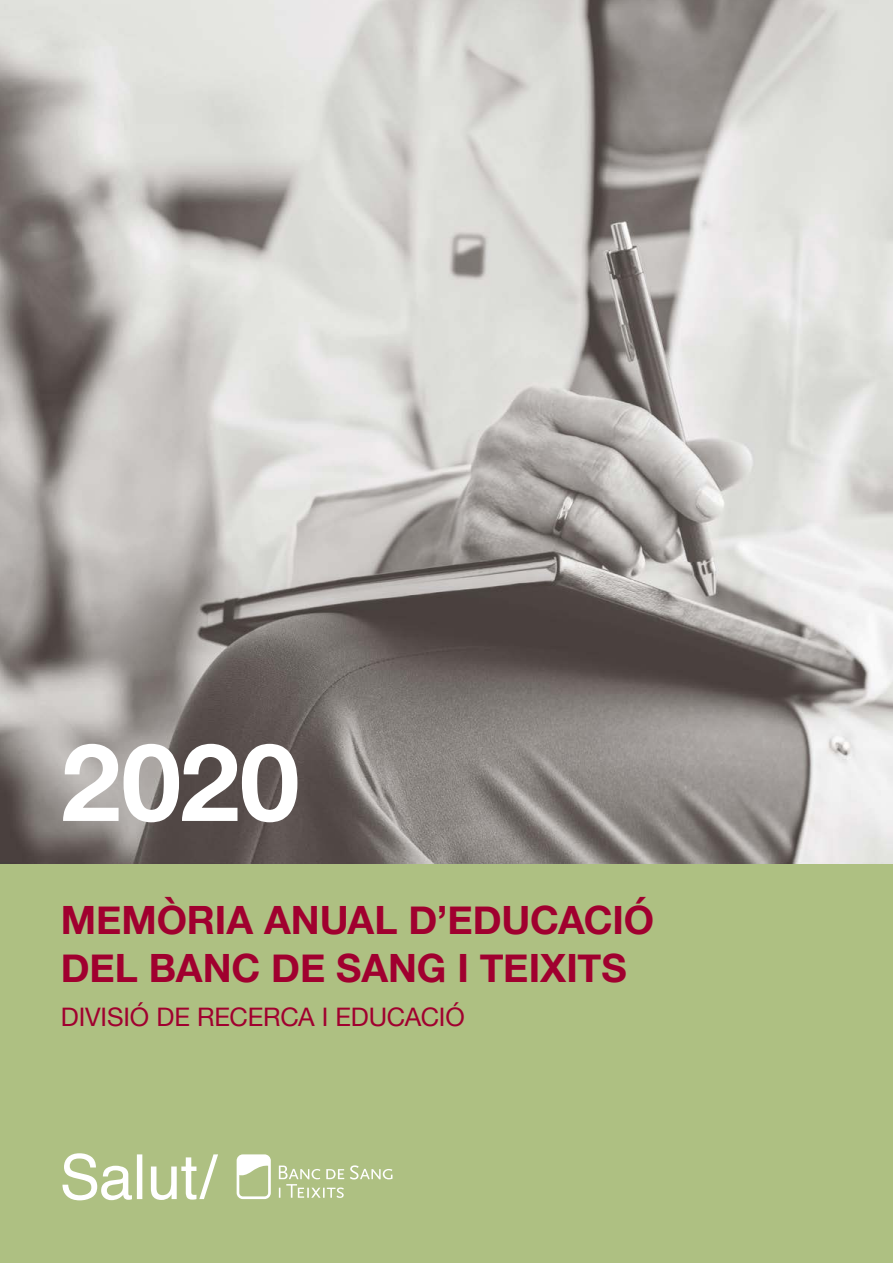
<style>
.page{position:relative;width:893px;height:1263px;background:#aec082}
.page>*{position:absolute;margin:0;border:0;box-sizing:border-box;transform-origin:0 0}
.P_Any_Portada{font:700 108px "Helvetica Neue";color:#fff}
.P_Títol_Portada{font:700 39px/48px "Helvetica Neue";letter-spacing:-.005em;color:#a0002f}
.P_Subtítol_Portada{font:25.5px "Helvetica Neue";letter-spacing:-.005em;color:#a0002f}
</style>
<div class="page">
<img style="left:0;top:0;width:893px;height:863px">
<svg style="left:63px;top:1153px;width:155px;height:47px"></svg>
<svg style="left:237px;top:1154px;width:155px;height:45px"></svg>
<p class="P_Any_Portada" style="left:61px;top:698px;width:240px">2020</p>
<p class="P_Títol_Portada" style="left:61px;top:897px;width:595px">MEMÒRIA ANUAL D’EDUCACIÓ<br>DEL BANC DE SANG I TEIXITS</p>
<p class="P_Subtítol_Portada" style="left:61px;top:998px;width:405px">DIVISIÓ DE RECERCA I EDUCACIÓ</p>
</div>
